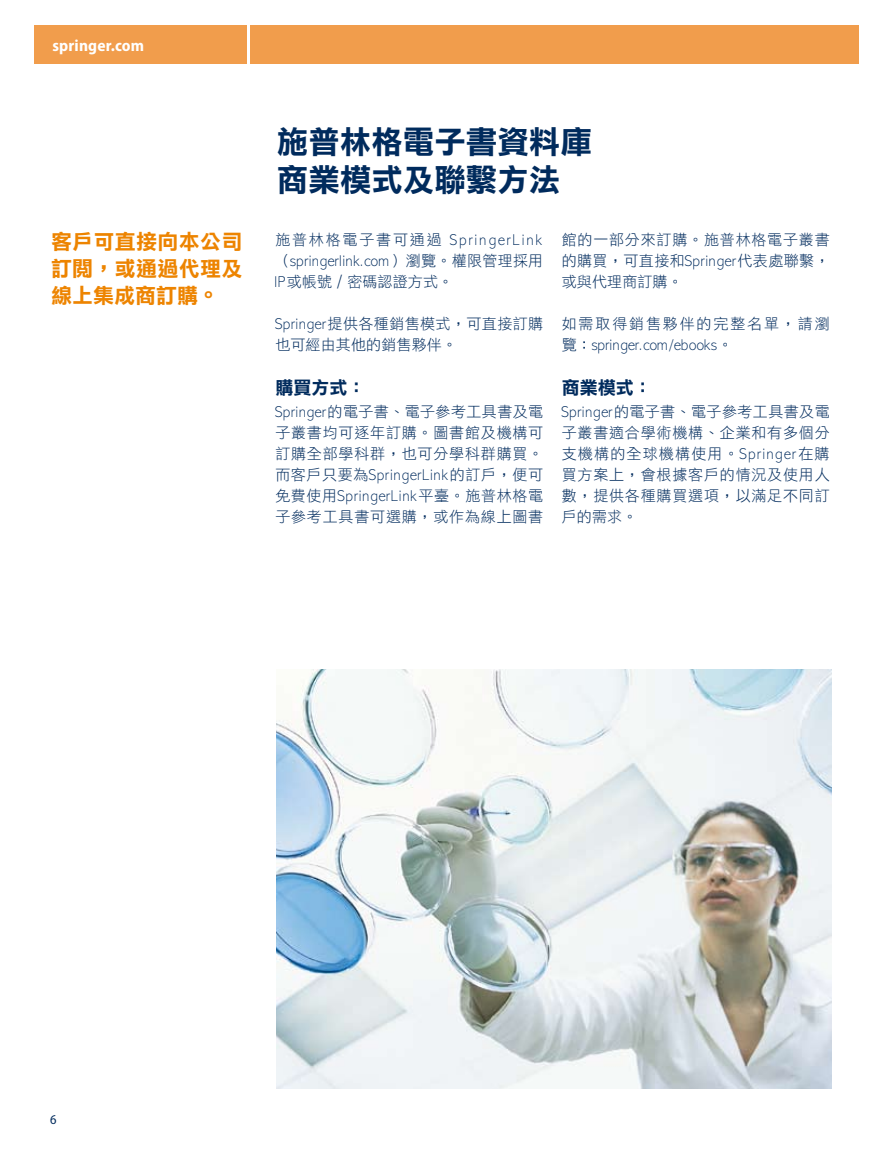
<style>
.page{position:relative;width:893px;height:1174px;background:#fff}
.page>*{position:absolute;margin:0;border:0;box-sizing:border-box;transform-origin:0 0}
.t1{font:31.5px/37.8px "DF Li Hei Bd HK BF";color:#002b5d}
.t2{font:21px/27px "DF Li Hei Bd HK BF";letter-spacing:.015em;color:#ed8400;text-align:justify}
.t3{font:18px "DF Li Hei Bd HK BF";color:#002b5d}
.t4{font:700 semi-condensed 16.5px "Myriad Pro";letter-spacing:.01em;color:#fff}
.t5{font:15px/21px "DF Li Hei Lt HK BF";letter-spacing:.045em;color:#002b5d;text-align:justify}
.t6{font:15px/21px "DF Li Hei Lt HK BF";letter-spacing:.01em;color:#002b5d}
.t7{font:semi-condensed 13.5px "Myriad Pro";color:#002b5d}
</style>
<div class="page">
<div style="left:34px;top:26px;width:213px;height:38px;background:#f19d4c"></div>
<div style="left:251px;top:26px;width:608px;height:38px;background:#f19d4c"></div>
<img style="left:277px;top:669px;width:554px;height:419px">
<p class="t4" style="left:53px;top:37px;width:93px">springer.com</p>
<h2 class="t2" style="left:51px;top:229px;width:193px">客戶可直接向本公司訂閱，或通過代理及線上集成商訂購。</h2>
<h1 class="t1" style="left:277px;top:124px;width:317px">施普林格電子書資料庫商業模式及聯繫方法</h1>
<p class="t5" style="left:562px;top:230px;width:269px">館的一部分來訂購。施普林格電子叢書的購買，可直接和Springer代表處聯繫，或與代理商訂購。</p>
<p class="t6" style="left:562px;top:314px;width:269px">如需取得銷售夥伴的完整名單，請瀏覽：springer.com/ebooks。</p>
<p class="t3" style="left:562px;top:379px;width:91px">商業模式：</p>
<p class="t5" style="left:562px;top:402px;width:269px">Springer的電子書、電子參考工具書及電子叢書適合學術機構、企業和有多個分支機構的全球機構使用。Springer在購買方案上，會根據客戶的情況及使用人數，提供各種購買選項，以滿足不同訂戶的需求。</p>
<p class="t5" style="left:275px;top:230px;width:269px">施普林格電子書可通過 SpringerLink（springerlink.com）瀏覽。權限管理採用IP或帳號／密碼認證方式。</p>
<p class="t5" style="left:275px;top:314px;width:269px">Springer提供各種銷售模式，可直接訂購也可經由其他的銷售夥伴。</p>
<p class="t3" style="left:275px;top:379px;width:91px">購買方式：</p>
<p class="t5" style="left:275px;top:402px;width:269px">Springer的電子書、電子參考工具書及電子叢書均可逐年訂購。圖書館及機構可訂購全部學科群，也可分學科群購買。而客戶只要為SpringerLink的訂戶，便可免費使用SpringerLink平臺。施普林格電子參考工具書可選購，或作為線上圖書</p>
<p class="t7" style="left:50px;top:1112px;width:8px">6</p>
</div>
